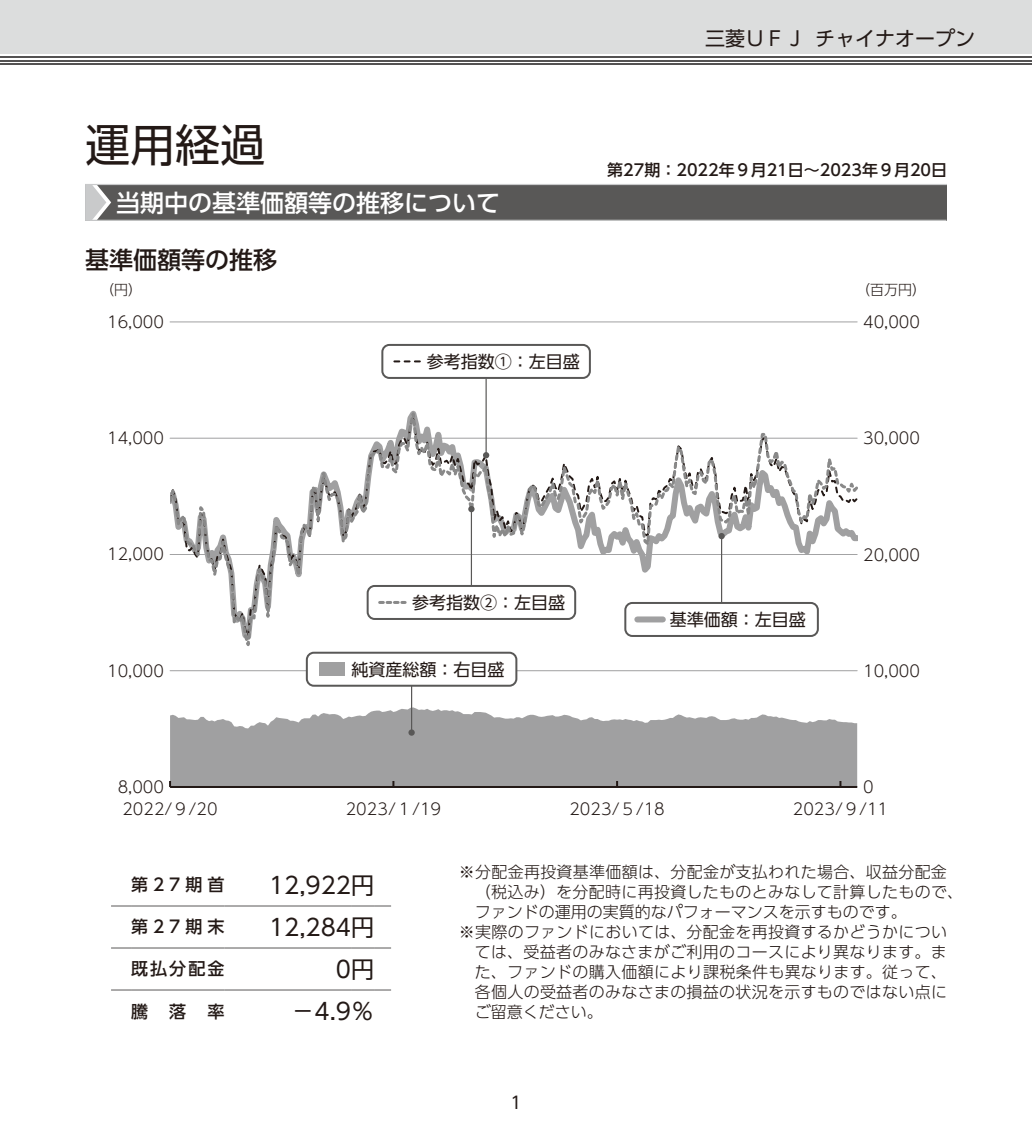
<style>
.page{position:relative;width:1032px;height:1134px;background:#fff}
.page>*{position:absolute;margin:0;border:0;box-sizing:border-box;transform-origin:0 0}
.t1{font:45px "UD Shin Go Pro";color:#231916}
.t2{font:500 24px "UD Shin Go Pro";color:#fff}
.t3{font:500 24px "UD Shin Go Pro";color:#231916}
.t4{font:23px "UD Shin Go Pro";color:#231916}
.t5{font:20px "UD Shin Go Pro";color:#231916}
.t6{font:17px "UD Shin Go Pro";color:#231916}
.t7{font:500 17px "UD Shin Go Pro";letter-spacing:.295em;color:#231916}
.t8{font:300 16px "UD Shin Go Pro";letter-spacing:.02em;color:#231916}
.t9{font:300 16px "UD Shin Go Pro";color:#231916}
.t10{font:500 16px "UD Shin Go Pro";color:#231916}
.t11{font:300 14px "UD Shin Go Pro";color:#231916}
</style>
<div class="page">
<div style="left:0;top:0;width:1032px;height:54px;background:#dcdddd"></div>
<hr style="left:0;top:63px;width:1032px;height:2px;background:#545252">
<hr style="left:0;top:60px;width:1032px;height:1px;background:#545252">
<hr style="left:0;top:56px;width:1032px;height:2px;background:#545252">
<div style="left:85px;top:184px;width:862px;height:36px;background:#595857"></div>
<hr style="left:85px;top:220px;width:861px;height:1px;background:#c9cacb">
<hr style="left:85px;top:184px;width:862px;height:1px;background:#c9cacb">
<svg style="left:85px;top:185px;width:26px;height:35px"></svg>
<svg style="left:111px;top:906px;width:20px;height:1px"></svg>
<hr style="left:131px;top:906px;width:94px;height:1px;background:#595857">
<hr style="left:225px;top:906px;width:126px;height:1px;background:#595857">
<svg style="left:351px;top:906px;width:40px;height:1px"></svg>
<svg style="left:111px;top:948px;width:20px;height:1px"></svg>
<hr style="left:131px;top:948px;width:94px;height:1px;background:#595857">
<hr style="left:225px;top:948px;width:126px;height:1px;background:#595857">
<svg style="left:351px;top:948px;width:40px;height:1px"></svg>
<svg style="left:111px;top:990px;width:20px;height:1px"></svg>
<hr style="left:131px;top:990px;width:94px;height:1px;background:#595857">
<hr style="left:225px;top:990px;width:126px;height:1px;background:#595857">
<svg style="left:351px;top:990px;width:40px;height:1px"></svg>
<svg style="left:170px;top:707px;width:687px;height:79px;background:#acacad"></svg>
<hr style="left:170px;top:322px;width:687px;height:1px;background:#a0a0a1">
<hr style="left:170px;top:786px;width:687px;height:2px;background:#231916">
<svg style="left:170px;top:660px;width:687px;height:12px"></svg>
<svg style="left:170px;top:410px;width:687px;height:250px"></svg>
<hr style="left:411px;top:686px;width:1px;height:47px;background:#595857">
<div style="left:408px;top:729px;width:7px;height:7px;background:#595857;border-radius:50%"></div>
<div style="left:307px;top:653px;width:209px;height:33px;background:#fff;border-radius:7px"></div>
<div style="left:306px;top:652px;width:211px;height:35px;border:2px solid #595857;border-radius:7px"></div>
<div style="left:319px;top:663px;width:25px;height:13px;background:#a0a0a1"></div>
<hr style="left:721px;top:536px;width:1px;height:67px;background:#595857">
<div style="left:718px;top:533px;width:7px;height:6px;background:#595857;border-radius:50%"></div>
<div style="left:625px;top:603px;width:193px;height:33px;background:#fff;border-radius:7px"></div>
<div style="left:624px;top:602px;width:195px;height:35px;border:2px solid #595857;border-radius:7px"></div>
<div style="left:637px;top:616px;width:26px;height:6px;background:#a0a0a1"></div>
<hr style="left:485px;top:378px;width:2px;height:77px;background:#595857">
<svg style="left:483px;top:452px;width:6px;height:6px"></svg>
<div style="left:381px;top:344px;width:210px;height:35px;border:2px solid #595857;border-radius:7px"></div>
<svg style="left:394px;top:360px;width:26px;height:2px"></svg>
<div style="left:368px;top:586px;width:207px;height:33px;background:#fff;border-radius:7px"></div>
<div style="left:367px;top:585px;width:209px;height:35px;border:2px solid #595857;border-radius:7px"></div>
<svg style="left:380px;top:601px;width:25px;height:3px"></svg>
<hr style="left:471px;top:509px;width:1px;height:77px;background:#595857">
<svg style="left:468px;top:506px;width:6px;height:6px"></svg>
<h1 class="t1" style="left:85px;top:108px;width:182px">運用経過</h1>
<h2 class="t2" style="left:116px;top:183px;width:385px">当期中の基準価額等の推移について</h2>
<h2 class="t3" style="left:85px;top:240px;width:193px">基準価額等の推移</h2>
<p class="t5" style="left:705px;top:22px;width:271px">三菱ＵＦＪ チャイナオープン</p>
<p class="t10" style="left:607px;top:157px;width:341px">第27期：2022年９月21日～2023年９月20日</p>
<p class="t11" style="left:100px;top:279px;width:43px">（円）</p>
<p class="t11" style="left:856px;top:279px;width:71px">（百万円）</p>
<p class="t8" style="left:107px;top:309px;width:58px">16,000</p>
<p class="t8" style="left:863px;top:309px;width:58px">40,000</p>
<p class="t6" style="left:427px;top:348px;width:154px">参考指数①：左目盛</p>
<p class="t8" style="left:107px;top:425px;width:58px">14,000</p>
<p class="t8" style="left:863px;top:425px;width:58px">30,000</p>
<p class="t8" style="left:107px;top:541px;width:58px">12,000</p>
<p class="t8" style="left:863px;top:541px;width:58px">20,000</p>
<p class="t6" style="left:412px;top:589px;width:155px">参考指数②：左目盛</p>
<p class="t6" style="left:670px;top:606px;width:137px">基準価額：左目盛</p>
<p class="t8" style="left:107px;top:658px;width:58px">10,000</p>
<p class="t6" style="left:351px;top:655px;width:154px">純資産総額：右目盛</p>
<p class="t8" style="left:863px;top:658px;width:58px">10,000</p>
<p class="t8" style="left:118px;top:774px;width:48px">8,000</p>
<p class="t8" style="left:863px;top:774px;width:12px">0</p>
<p class="t8" style="left:122px;top:796px;width:97px">2022/９/20</p>
<p class="t8" style="left:346px;top:796px;width:97px">2023/１/19</p>
<p class="t8" style="left:569px;top:796px;width:97px">2023/５/18</p>
<p class="t8" style="left:793px;top:796px;width:97px">2023/９/11</p>
<p class="t7" style="left:131px;top:871px;width:95px">第27期首</p>
<h3 class="t4" style="left:269px;top:866px;width:107px">12,922円</h3>
<p class="t7" style="left:131px;top:913px;width:95px">第27期末</p>
<h3 class="t4" style="left:269px;top:908px;width:107px">12,284円</h3>
<p class="t7" style="left:131px;top:955px;width:95px">既払分配金</p>
<h3 class="t4" style="left:336px;top:950px;width:40px">0円</h3>
<p class="t7" style="left:131px;top:997px;width:18px">騰</p>
<p class="t7" style="left:169px;top:997px;width:18px">落</p>
<p class="t7" style="left:208px;top:997px;width:18px">率</p>
<h3 class="t4" style="left:291px;top:992px;width:84px">－4.9％</h3>
<p class="t8" style="left:459px;top:859px;width:490px">※分配金再投資基準価額は、分配金が支払われた場合、収益分配金</p>
<p class="t8" style="left:475px;top:879px;width:490px">（税込み）を分配時に再投資したものとみなして計算したもので、</p>
<p class="t9" style="left:475px;top:899px;width:433px">ファンドの運用の実質的なパフォーマンスを示すものです。</p>
<p class="t8" style="left:459px;top:919px;width:490px">※実際のファンドにおいては、分配金を再投資するかどうかについ</p>
<p class="t8" style="left:475px;top:939px;width:473px">ては、受益者のみなさまがご利用のコースにより異なります。ま</p>
<p class="t8" style="left:475px;top:959px;width:474px">た、ファンドの購入価額により課税条件も異なります。従って、</p>
<p class="t8" style="left:475px;top:979px;width:474px">各個人の受益者のみなさまの損益の状況を示すものではない点に</p>
<p class="t9" style="left:475px;top:999px;width:129px">ご留意ください。</p>
<p class="t6" style="left:510px;top:1089px;width:13px">1</p>
</div>
